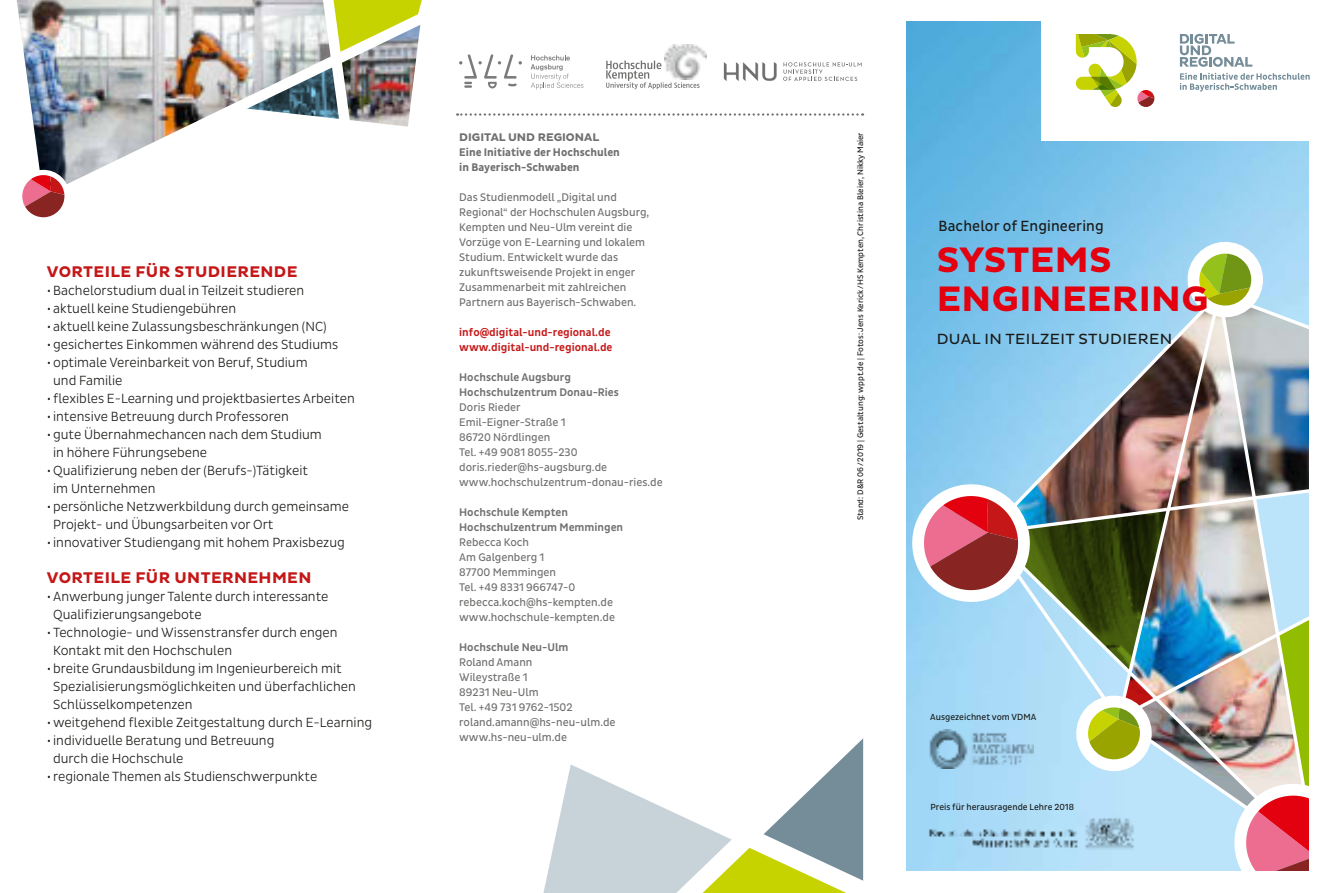
<style>
.page{position:relative;width:1331px;height:893px;background:#fff}
.page>*{position:absolute;margin:0;border:0;box-sizing:border-box;transform-origin:0 0}
.t1{font:700 36px/39px "Pluto Sans";letter-spacing:.01em;color:#e3000f}
.t2{font:700 15.75px "Pluto Sans";letter-spacing:.025em;color:#c51718}
.t3{font:15px "Pluto Sans";letter-spacing:.025em;color:#1a1a18}
.t4{font:15px "Pluto Sans Cond";letter-spacing:.01em;color:#1a1a18}
.t5{font:300 13.5px/18px "Pluto Sans Cond";color:#1a1a18}
.t6{font:11.25px/15px "Pluto Sans Cond";color:#6f6f6e}
.t7{font:500 11.25px/15px "Pluto Sans Cond";color:#6f6f6e}
.t8{font:500 11.25px/15px "Pluto Sans Cond";color:#c51718}
.t9{font:700 11.25px/15px "Pluto Sans Cond";color:#6f6f6e}
.t10{font:700 11.25px "Pluto Sans";color:#6f6f6e}
.t11{font:9px "Pluto Sans Cond";letter-spacing:.005em;color:#1a1a18}
.t12{font:8.25px "Pluto Sans Cond";color:#1a1a18}
</style>
<div class="page">
<img style="left:906px;top:21px;width:403px;height:208px">
<svg style="left:906px;top:229px;width:403px;height:642px;background:#8dcbef"></svg>
<img style="left:923px;top:254px;width:386px;height:617px">
<div style="left:1042px;top:0;width:289px;height:140px;background:#fff"></div>
<svg style="left:1180px;top:73px;width:130px;height:19px"></svg>
<svg style="left:1076px;top:34px;width:78px;height:73px"></svg>
<svg style="left:1180px;top:34px;width:72px;height:33px"></svg>
<img style="left:17px;top:1px;width:68px;height:90px">
<img style="left:29px;top:7px;width:56px;height:177px">
<img style="left:85px;top:0;width:337px;height:176px">
<div style="left:17px;top:169px;width:53px;height:54px;border:11px solid #fff;border-radius:50%"></div>
<svg style="left:22px;top:175px;width:43px;height:43px"></svg>
<img style="left:664px;top:45px;width:43px;height:26px">
<svg style="left:606px;top:61px;width:93px;height:28px"></svg>
<svg style="left:723px;top:62px;width:54px;height:19px"></svg>
<svg style="left:783px;top:62px;width:79px;height:19px"></svg>
<svg style="left:459px;top:54px;width:63px;height:34px"></svg>
<svg style="left:531px;top:55px;width:52px;height:35px"></svg>
<svg style="left:457px;top:113px;width:406px;height:3px"></svg>
<svg style="left:543px;top:738px;width:321px;height:155px"></svg>
<img style="left:928px;top:729px;width:106px;height:39px">
<img style="left:925px;top:814px;width:213px;height:38px">
<p class="t2" style="left:47px;top:262px;width:252px">VORTEILE FÜR STUDIERENDE</p>
<p class="t5" style="left:47px;top:281px;width:259px">• Bachelorstudium dual in Teilzeit studieren</p>
<p class="t5" style="left:47px;top:299px;width:191px">• aktuell keine Studiengebühren</p>
<p class="t5" style="left:47px;top:317px;width:281px">• aktuell keine Zulassungsbeschränkungen (NC)</p>
<p class="t5" style="left:47px;top:335px;width:293px">• gesichertes Einkommen während des Studiums</p>
<p class="t5" style="left:53px;top:353px;width:256px;text-indent:-6px">• optimale Vereinbarkeit von Beruf, Studium und Familie</p>
<p class="t5" style="left:47px;top:389px;width:310px">• flexibles E-Learning und projektbasiertes Arbeiten</p>
<p class="t5" style="left:47px;top:407px;width:244px">• intensive Betreuung durch Professoren</p>
<p class="t5" style="left:53px;top:425px;width:270px;text-indent:-6px">• gute Übernahmechancen nach dem Studium in höhere Führungsebene</p>
<p class="t5" style="left:53px;top:461px;width:257px;text-indent:-6px">• Qualifizierung neben der (Berufs-)Tätigkeit im Unternehmen</p>
<p class="t5" style="left:53px;top:497px;width:297px;text-indent:-6px">• persönliche Netzwerkbildung durch gemeinsame<br>Projekt- und Übungsarbeiten vor Ort</p>
<p class="t5" style="left:47px;top:533px;width:300px">• innovativer Studiengang mit hohem Praxisbezug</p>
<p class="t2" style="left:47px;top:568px;width:266px">VORTEILE FÜR UNTERNEHMEN</p>
<p class="t5" style="left:53px;top:587px;width:277px;text-indent:-6px">• Anwerbung junger Talente durch interessante<br>Qualifizierungsangebote</p>
<p class="t5" style="left:53px;top:623px;width:286px;text-indent:-6px">• Technologie- und Wissenstransfer durch engen<br>Kontakt mit den Hochschulen</p>
<p class="t5" style="left:53px;top:659px;width:304px;text-indent:-6px">• breite Grundausbildung im Ingenieurbereich mit<br>Spezialisierungsmöglichkeiten und überfachlichen<br>Schlüsselkompetenzen</p>
<p class="t5" style="left:47px;top:713px;width:327px">• weitgehend flexible Zeitgestaltung durch E-Learning</p>
<p class="t5" style="left:53px;top:731px;width:223px;text-indent:-6px">• individuelle Beratung und Betreuung durch die Hochschule</p>
<p class="t5" style="left:47px;top:767px;width:272px">• regionale Themen als Studienschwerpunkte</p>
<p class="t10" style="left:459px;top:130px;width:141px">DIGITAL UND REGIONAL</p>
<p class="t9" style="left:459px;top:145px;width:162px">Eine Initiative der Hochschulen in Bayerisch-Schwaben</p>
<p class="t6" style="left:459px;top:190px;width:192px">Das Studienmodell „Digital und Regional“ der Hochschulen Augsburg, Kempten und Neu-Ulm vereint die Vorzüge von E-Learning und lokalem Studium. Entwickelt wurde das zukunftsweisende Projekt in enger Zusammenarbeit mit zahlreichen Partnern aus Bayerisch-Schwaben.</p>
<p class="t8" style="left:459px;top:325px;width:155px">info@digital-und-regional.de www.digital-und-regional.de</p>
<p class="t7" style="left:459px;top:370px;width:161px">Hochschule Augsburg<br>Hochschulzentrum Donau-Ries</p>
<p class="t6" style="left:459px;top:400px;width:205px">Doris Rieder<br>Emil-Eigner-Straße 1<br>86720 Nördlingen<br>Tel. +49 9081 8055-230 doris.rieder@hs-augsburg.de www.hochschulzentrum-donau-ries.de</p>
<p class="t7" style="left:459px;top:505px;width:166px">Hochschule Kempten<br>Hochschulzentrum Memmingen</p>
<p class="t6" style="left:459px;top:535px;width:157px">Rebecca Koch<br>Am Galgenberg 1<br>87700 Memmingen<br>Tel. +49 8331 966747-0 rebecca.koch@hs-kempten.de www.hochschule-kempten.de</p>
<p class="t7" style="left:459px;top:640px;width:111px">Hochschule Neu-Ulm</p>
<p class="t6" style="left:459px;top:655px;width:158px">Roland Amann<br>Wileystraße 1<br>89231 Neu-Ulm<br>Tel. +49 731 9762-1502 roland.amann@hs-neu-ulm.de www.hs-neu-ulm.de</p>
<p class="t12" style="left:856px;top:520px;width:390px;rotate:-90deg">Stand: D&amp;R 06 / 2019 | Gestaltung: wppt.de | Fotos: Jens Kerick / HS Kempten, Christina Bleier, Nikky Maier</p>
<p class="t4" style="left:938px;top:218px;width:167px">Bachelor of Engineering</p>
<h1 class="t1" style="left:937px;top:240px;width:273px">SYSTEMS<br>ENGINEERING</h1>
<p class="t3" style="left:937px;top:330px;width:237px">DUAL IN TEILZEIT STUDIEREN</p>
<p class="t11" style="left:930px;top:712px;width:107px">Ausgezeichnet vom VDMA</p>
<p class="t11" style="left:930px;top:802px;width:145px">Preis für herausragende Lehre 2018</p>
</div>
